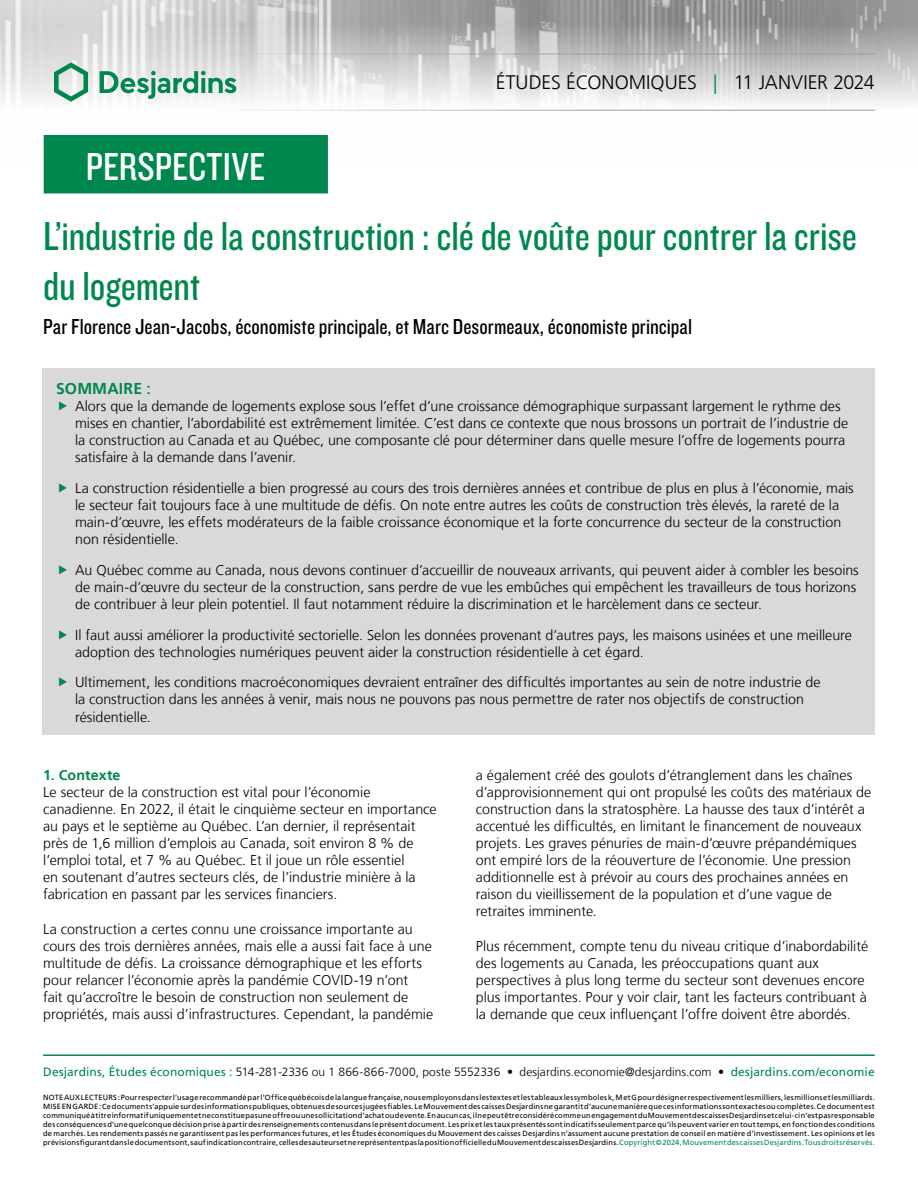
<style>
.page{position:relative;width:918px;height:1188px;background:#fff}
.page>*{position:absolute;margin:0;border:0;box-sizing:border-box;transform-origin:0 0}
.t1{font:42px/50.4px "Knockout 29 Junior Ltweight";letter-spacing:-.005em;color:#00874e}
.t2{font:40.5px "Knockout 29 Junior Ltweight";letter-spacing:.005em;color:#fff}
.t3{font:22.5px "Knockout 29 Junior Ltweight";color:#000}
.t4{font:300 19.5px "Frutiger LT";color:#000}
.t5{font:700 15.75px "Frutiger LT";letter-spacing:.01em;color:#00874e}
.t6{font:300 14.25px/17.1px "Frutiger LT";color:#000}
.t7{font:700 14.25px "Frutiger LT";letter-spacing:.005em;color:#00874e}
.t8{font:300 12px "Frutiger LT";letter-spacing:.005em;color:#000}
.t9{font:7.5px/9px "Frutiger LT";letter-spacing:.025em;color:#000;text-align:justify}
.s1{color:#00874e}
.s2{font-weight:400;color:#00874e}
</style>
<div class="page">
<img style="left:0;top:0;width:918px;height:164px">
<hr style="left:43px;top:54px;width:832px;height:1px;background:#9d9d9c">
<hr style="left:43px;top:110px;width:832px;height:1px;background:#9d9d9c">
<svg style="left:54px;top:62px;width:34px;height:40px"></svg>
<svg style="left:100px;top:71px;width:136px;height:28px"></svg>
<hr style="left:43px;top:1054px;width:832px;height:2px;background:#00874e">
<div style="left:44px;top:136px;width:283px;height:57px;background:#00874e"></div>
<div style="left:44px;top:135px;width:284px;height:58px;border:2px solid #00874e"></div>
<div style="left:43px;top:369px;width:832px;height:366px;background:#d9d9d9"></div>
<h2 class="t2" style="left:86px;top:141px;width:181px">PERSPECTIVE</h2>
<h3 class="t4" style="left:496px;top:72px;width:381px">ÉTUDES ÉCONOMIQUES <span class="s1">|</span> 11 JANVIER 2024</h3>
<h1 class="t1" style="left:43px;top:209px;width:815px">L’industrie de la construction : clé de voûte pour contrer la crise du logement</h1>
<h3 class="t3" style="left:43px;top:312px;width:650px">Par Florence Jean-Jacobs, économiste principale, et Marc Desormeaux, économiste principal</h3>
<p class="t5" style="left:56px;top:379px;width:96px">SOMMAIRE :</p>
<p class="t6" style="left:75px;top:398px;width:775px">Alors que la demande de logements explose sous l’effet d’une croissance démographique surpassant largement le rythme des mises en chantier, l’abordabilité est extrêmement limitée. C’est dans ce contexte que nous brossons un portrait de l’industrie de la construction au Canada et au Québec, une composante clé pour déterminer dans quelle mesure l’offre de logements pourra satisfaire à la demande dans l’avenir.</p>
<p class="t6" style="left:75px;top:480px;width:780px">La construction résidentielle a bien progressé au cours des trois dernières années et contribue de plus en plus à l’économie, mais le secteur fait toujours face à une multitude de défis. On note entre autres les coûts de construction très élevés, la rareté de la main-d’œuvre, les effets modérateurs de la faible croissance économique et la forte concurrence du secteur de la construction non résidentielle.</p>
<p class="t6" style="left:75px;top:562px;width:785px">Au Québec comme au Canada, nous devons continuer d’accueillir de nouveaux arrivants, qui peuvent aider à combler les besoins de main-d’œuvre du secteur de la construction, sans perdre de vue les embûches qui empêchent les travailleurs de tous horizons de contribuer à leur plein potentiel. Il faut notamment réduire la discrimination et le harcèlement dans ce secteur.</p>
<p class="t6" style="left:75px;top:626px;width:779px">Il faut aussi améliorer la productivité sectorielle. Selon les données provenant d’autres pays, les maisons usinées et une meilleure adoption des technologies numériques peuvent aider la construction résidentielle à cet égard.</p>
<p class="t6" style="left:75px;top:674px;width:747px">Ultimement, les conditions macroéconomiques devraient entraîner des difficultés importantes au sein de notre industrie de la construction dans les années à venir, mais nous ne pouvons pas nous permettre de rater nos objectifs de construction résidentielle.</p>
<p class="t7" style="left:43px;top:766px;width:79px">1. Contexte</p>
<p class="t6" style="left:43px;top:783px;width:395px">Le secteur de la construction est vital pour l’économie canadienne. En 2022, il était le cinquième secteur en importance au pays et le septième au Québec. L’an dernier, il représentait près de 1,6 million d’emplois au Canada, soit environ 8 % de l’emploi total, et 7 % au Québec. Et il joue un rôle essentiel<br>en soutenant d’autres secteurs clés, de l’industrie minière à la fabrication en passant par les services financiers.</p>
<p class="t6" style="left:43px;top:920px;width:391px">La construction a certes connu une croissance importante au cours des trois dernières années, mais elle a aussi fait face à une multitude de défis. La croissance démographique et les efforts pour relancer l’économie après la pandémie COVID-19 n’ont<br>fait qu’accroître le besoin de construction non seulement de propriétés, mais aussi d’infrastructures. Cependant, la pandémie</p>
<p class="t6" style="left:476px;top:766px;width:397px">a également créé des goulots d’étranglement dans les chaînes d’approvisionnement qui ont propulsé les coûts des matériaux de construction dans la stratosphère. La hausse des taux d’intérêt a accentué les difficultés, en limitant le financement de nouveaux projets. Les graves pénuries de main-d’œuvre prépandémiques ont empiré lors de la réouverture de l’économie. Une pression additionnelle est à prévoir au cours des prochaines années en raison du vieillissement de la population et d’une vague de retraites imminente.</p>
<p class="t6" style="left:476px;top:937px;width:394px">Plus récemment, compte tenu du niveau critique d’inabordabilité des logements au Canada, les préoccupations quant aux perspectives à plus long terme du secteur sont devenues encore plus importantes. Pour y voir clair, tant les facteurs contribuant à la demande que ceux influençant l’offre doivent être abordés.</p>
<p class="t8" style="left:43px;top:1065px;width:833px"><span class="s2">Desjardins, Études économiques :</span> 514‑281‑2336 ou 1 866‑866‑7000, poste 5552336 • desjardins.economie@desjardins.com • <span class="s2">desjardins.com/economie</span></p>
<p class="t9" style="left:43px;top:1093px;width:833px">NOTE AUX LECTEURS: Pour respecter l’usage recommandé par l’Office québécois de la langue française, nous employons dans les textes et les tableaux les symboles k, M et G pour désigner respectivement les milliers, les millions et les milliards.<br>MISE EN GARDE: Ce document s’appuie sur des informations publiques, obtenues de sources jugées fiables. Le Mouvement des caisses Desjardins ne garantit d’aucune manière que ces informations sont exactes ou complètes. Ce document est communiqué à titre informatif uniquement et ne constitue pas une offre ou une sollicitation d’achat ou de vente. En aucun cas, il ne peut être considéré comme un engagement du Mouvement des caisses Desjardins et celui-ci n’est pas responsable des conséquences d’une quelconque décision prise à partir des renseignements contenus dans le présent document. Les prix et les taux présentés sont indicatifs seulement parce qu’ils peuvent varier en tout temps, en fonction des conditions de marchés. Les rendements passés ne garantissent pas les performances futures, et les Études économiques du Mouvement des caisses Desjardins n’assument aucune prestation de conseil en matière d’investissement. Les opinions et les prévisions figurant dans le document sont, sauf indication contraire, celles des auteurs et ne représentent pas la position officielle du Mouvement des caisses Desjardins. <span class="s1">Copyright©2024, Mouvement des caisses Desjardins. Tous droits réservés.</span></p>
</div>
